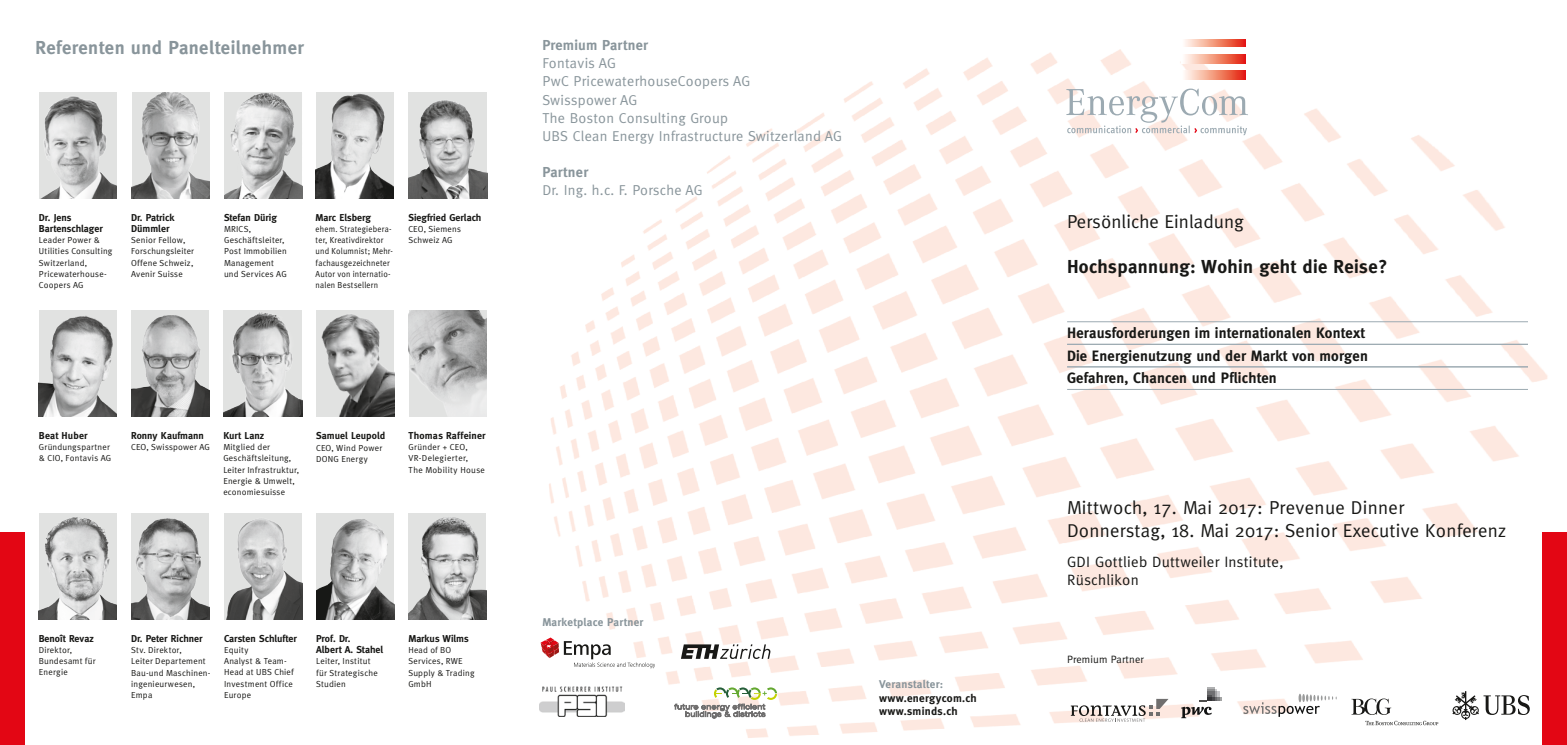
<style>
.page{position:relative;width:1567px;height:745px;background:#fff}
.page>*{position:absolute;margin:0;border:0;box-sizing:border-box;transform-origin:0 0}
.t1{font:18.75px/22.5px "Meta";letter-spacing:.015em;color:#181816}
.t2{font:700 18.75px "Meta";letter-spacing:.02em;color:#181816}
.t3{font:700 18.75px "Meta";letter-spacing:.025em;color:#89959b}
.t4{font:700 15px/22.5px "Meta";letter-spacing:.015em;color:#181816}
.t5{font:15px/18.8px "Meta";letter-spacing:.02em;color:#181816}
.t6{font:14.38px/18.1px "Meta";letter-spacing:.02em;color:#89959b}
.t7{font:700 14.38px "Meta";letter-spacing:.02em;color:#89959b}
.t8{font:700 11.25px "Meta";letter-spacing:.025em;color:#89959b}
.t9{font:700 11.25px/13.8px "Meta";letter-spacing:.025em;color:#181816}
.t10{font:10.62px "Meta";letter-spacing:.015em;color:#181816}
.t11{font:700 10px/11.2px "Meta";color:#181816}
.t12{font:700 10px "Meta";letter-spacing:.02em;color:#181816}
.t13{font:8.75px/11.2px "Meta";letter-spacing:.025em;color:#181816}
.t14{font:8.75px/11.2px "Meta";letter-spacing:.025em;color:#181816;scale:.93 1}
</style>
<div class="page">
<img style="left:549px;top:39px;width:999px;height:699px">
<div style="left:0;top:531px;width:25px;height:213px;background:#e30614"></div>
<div style="left:1541px;top:531px;width:25px;height:213px;background:#e30614"></div>
<img style="left:39px;top:92px;width:78px;height:106px">
<img style="left:408px;top:92px;width:79px;height:106px">
<img style="left:223px;top:310px;width:79px;height:106px">
<img style="left:131px;top:310px;width:78px;height:106px">
<img style="left:224px;top:92px;width:78px;height:106px">
<img style="left:315px;top:92px;width:78px;height:106px">
<img style="left:408px;top:513px;width:78px;height:106px">
<img style="left:131px;top:513px;width:78px;height:106px">
<img style="left:316px;top:513px;width:78px;height:106px">
<img style="left:316px;top:310px;width:78px;height:106px">
<svg style="left:1066px;top:88px;width:181px;height:47px"></svg>
<svg style="left:1180px;top:54px;width:65px;height:9px"></svg>
<svg style="left:1180px;top:71px;width:65px;height:8px"></svg>
<svg style="left:1180px;top:40px;width:65px;height:7px"></svg>
<img style="left:39px;top:513px;width:78px;height:106px">
<img style="left:132px;top:92px;width:78px;height:106px">
<hr style="left:1067px;top:321px;width:460px;height:1px;background:#9caab2">
<hr style="left:1067px;top:344px;width:460px;height:1px;background:#9caab2">
<hr style="left:1067px;top:366px;width:460px;height:1px;background:#9caab2">
<hr style="left:1067px;top:389px;width:460px;height:1px;background:#9caab2">
<svg style="left:674px;top:687px;width:103px;height:30px"></svg>
<svg style="left:540px;top:637px;width:114px;height:30px"></svg>
<img style="left:539px;top:684px;width:85px;height:31px">
<svg style="left:681px;top:644px;width:89px;height:14px"></svg>
<img style="left:408px;top:310px;width:78px;height:106px">
<svg style="left:1070px;top:698px;width:98px;height:23px"></svg>
<svg style="left:1452px;top:690px;width:77px;height:29px"></svg>
<div style="left:1207px;top:688px;width:9px;height:12px;background:#8d8e8f"></div>
<svg style="left:1207px;top:686px;width:7px;height:3px"></svg>
<svg style="left:1207px;top:690px;width:12px;height:10px"></svg>
<svg style="left:1180px;top:694px;width:31px;height:23px"></svg>
<svg style="left:1243px;top:693px;width:93px;height:23px"></svg>
<svg style="left:1351px;top:698px;width:40px;height:16px"></svg>
<svg style="left:1365px;top:720px;width:73px;height:4px"></svg>
<img style="left:224px;top:513px;width:78px;height:106px">
<img style="left:39px;top:310px;width:78px;height:106px">
<h1 class="t3" style="left:35px;top:36px;width:270px">Referenten und Panelteilnehmer</h1>
<p class="t11" style="left:39px;top:211px;width:65px">Dr. Jens<br>Bartenschlager</p>
<p class="t13" style="left:39px;top:234px;width:75px">Leader Power &amp;<br>Utilities Consulting<br>Switzerland,<br>Pricewaterhouse-<br>Coopers AG</p>
<p class="t11" style="left:131px;top:211px;width:45px">Dr. Patrick<br>Dümmler</p>
<p class="t13" style="left:131px;top:234px;width:64px">Senior Fellow,<br>Forschungsleiter<br>Offene Schweiz,<br>Avenir Suisse</p>
<p class="t11" style="left:224px;top:211px;width:54px">Stefan Dürig</p>
<p class="t13" style="left:224px;top:223px;width:64px">MRICS,<br>Geschäftsleiter,<br>Post Immobilien<br>Management und Services AG</p>
<p class="t11" style="left:315px;top:211px;width:57px">Marc Elsberg</p>
<p class="t14" style="left:315px;top:223px;width:85px">ehem. Strategiebera&shy;ter, Kreativdirektor und Kolumnist; Mehr&shy;fachausgezeichneter<br>Autor von internatio&shy;nalen Bestsellern</p>
<p class="t11" style="left:408px;top:211px;width:75px">Siegfried Gerlach</p>
<p class="t13" style="left:408px;top:223px;width:54px">CEO, Siemens<br>Schweiz AG</p>
<p class="t11" style="left:39px;top:429px;width:50px">Beat Huber</p>
<p class="t13" style="left:39px;top:441px;width:74px">Gründungspartner &amp; CIO, Fontavis AG</p>
<p class="t11" style="left:131px;top:429px;width:74px">Ronny Kaufmann</p>
<p class="t13" style="left:131px;top:441px;width:80px">CEO, Swisspower AG</p>
<p class="t11" style="left:223px;top:429px;width:42px">Kurt Lanz</p>
<p class="t13" style="left:223px;top:441px;width:77px">Mitglied der<br>Geschäftsleitung,<br>Leiter Infrastruktur,<br>Energie &amp; Umwelt, economiesuisse</p>
<p class="t11" style="left:316px;top:430px;width:70px">Samuel Leupold</p>
<p class="t13" style="left:316px;top:441px;width:67px">CEO, Wind Power<br>DONG Energy</p>
<p class="t12" style="left:408px;top:429px;width:78px">Thomas Raffeiner</p>
<p class="t13" style="left:408px;top:441px;width:78px">Gründer + CEO,<br>VR-Delegierter,<br>The Mobility House</p>
<p class="t11" style="left:39px;top:632px;width:56px">Benoît Revaz</p>
<p class="t13" style="left:39px;top:643px;width:58px">Direktor,<br>Bundesamt für<br>Energie</p>
<p class="t11" style="left:131px;top:632px;width:73px">Dr. Peter Richner</p>
<p class="t13" style="left:131px;top:644px;width:81px">Stv. Direktor,<br>Leiter Departement<br>Bau-und Maschinen&shy;ingenieurwesen,<br>Empa</p>
<p class="t11" style="left:224px;top:632px;width:74px">Carsten Schlufter</p>
<p class="t13" style="left:224px;top:643px;width:71px">Equity<br>Analyst &amp; Team-<br>Head at UBS Chief<br>Investment Office<br>Europe</p>
<p class="t11" style="left:316px;top:632px;width:68px">Prof. Dr.<br>Albert A. Stahel</p>
<p class="t13" style="left:316px;top:655px;width:63px">Leiter, Institut für Strategische<br>Studien</p>
<p class="t11" style="left:408px;top:632px;width:62px">Markus Wilms</p>
<p class="t13" style="left:408px;top:644px;width:68px">Head of BO<br>Services, RWE<br>Supply &amp; Trading<br>GmbH</p>
<h3 class="t7" style="left:542px;top:37px;width:107px">Premium Partner</h3>
<h3 class="t6" style="left:542px;top:54px;width:301px">Fontavis AG<br>PwC PricewaterhouseCoopers AG<br>Swisspower AG<br>The Boston Consulting Group<br>UBS Clean Energy Infrastructure Switzerland AG</h3>
<h3 class="t7" style="left:542px;top:164px;width:47px">Partner</h3>
<h3 class="t6" style="left:542px;top:181px;width:162px">Dr. Ing. h.c. F. Porsche AG</h3>
<p class="t8" style="left:542px;top:615px;width:102px">Marketplace Partner</p>
<p class="t8" style="left:879px;top:677px;width:65px">Veranstalter:</p>
<p class="t9" style="left:879px;top:690px;width:99px">www.energycom.ch www.sminds.ch</p>
<h1 class="t1" style="left:1067px;top:209px;width:178px">Persönliche Einladung</h1>
<h1 class="t2" style="left:1067px;top:255px;width:322px">Hochspannung: Wohin geht die Reise?</h1>
<h2 class="t4" style="left:1067px;top:321px;width:302px">Herausforderungen im internationalen Kontext<br>Die Energienutzung und der Markt von morgen<br>Gefahren, Chancen und Pflichten</h2>
<h1 class="t1" style="left:1067px;top:495px;width:440px">Mittwoch, 17. Mai 2017: Prevenue Dinner<br>Donnerstag, 18. Mai 2017: Senior Executive Konferenz</h1>
<h2 class="t5" style="left:1067px;top:551px;width:218px">GDI Gottlieb Duttweiler Institute,<br>Rüschlikon</h2>
<p class="t10" style="left:1067px;top:652px;width:78px">Premium Partner</p>
</div>
